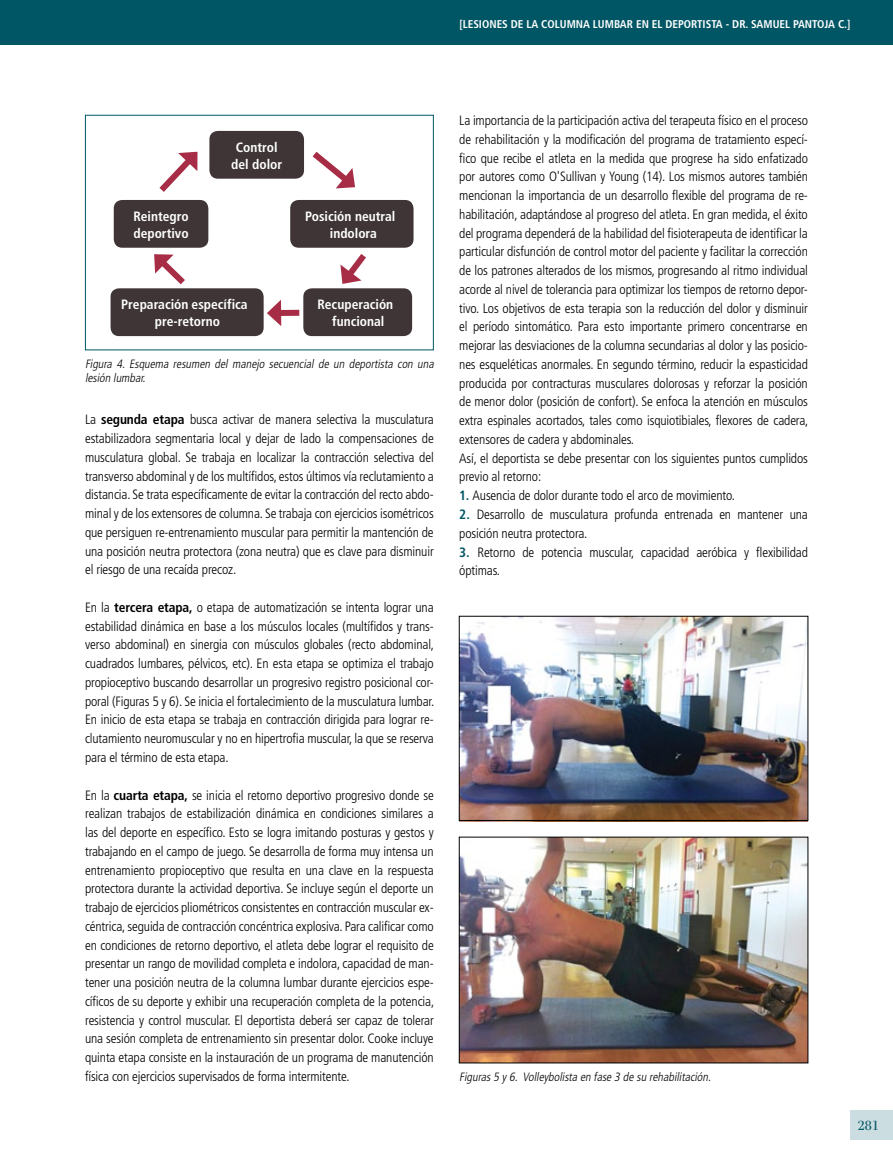
<style>
.page{position:relative;width:893px;height:1170px;background:#fff}
.page>*{position:absolute;margin:0;border:0;box-sizing:border-box;transform-origin:0 0}
.t1{font:19.5px "Filosofia Grand Caps";color:#005664;scale:1.1 1}
.t2{font:300 condensed 13.5px/18.8px "Frutiger";letter-spacing:-.01em;color:#000;text-align:justify}
.t3{font:700 condensed 13.5px/16.5px "Frutiger";color:#fff;text-align:center}
.t4{font:italic 300 condensed 12px/14.4px "Frutiger";color:#000}
.t5{font:700 condensed 11.25px "Frutiger";color:#fff}
.s1{font-weight:700}
.s2{font-weight:700;color:#005664}
</style>
<div class="page">
<div style="left:850px;top:1110px;width:43px;height:30px;background:#cbdde0"></div>
<div style="left:85px;top:115px;width:349px;height:235px;border:1px solid #005664"></div>
<div style="left:209px;top:131px;width:95px;height:48px;background:#3f3536;border-radius:9px"></div>
<div style="left:290px;top:200px;width:124px;height:48px;background:#3f3536;border-radius:9px"></div>
<div style="left:303px;top:288px;width:109px;height:48px;background:#3f3536;border-radius:9px"></div>
<div style="left:111px;top:288px;width:153px;height:48px;background:#3f3536;border-radius:9px"></div>
<div style="left:114px;top:200px;width:94px;height:48px;background:#3f3536;border-radius:9px"></div>
<svg style="left:312px;top:151px;width:43px;height:38px"></svg>
<svg style="left:152px;top:254px;width:39px;height:35px"></svg>
<svg style="left:159px;top:151px;width:39px;height:41px"></svg>
<svg style="left:339px;top:247px;width:33px;height:37px"></svg>
<div style="left:276px;top:310px;width:23px;height:6px;background:#a72d46"></div>
<svg style="left:267px;top:300px;width:14px;height:26px"></svg>
<img style="left:459px;top:617px;width:349px;height:204px">
<div style="left:459px;top:615px;width:349px;height:205px;border:1px solid #000"></div>
<img style="left:461px;top:838px;width:345px;height:223px">
<div style="left:0;top:0;width:893px;height:44px;background:#005664"></div>
<p class="t5" style="left:459px;top:17px;width:15px">[Lesiones</p>
<p class="t5" style="left:511px;top:17px;width:39px">delacolumna</p>
<p class="t5" style="left:593px;top:17px;width:8px">lumbar</p>
<p class="t5" style="left:636px;top:17px;width:37px">eneldeportista</p>
<p class="t5" style="left:726px;top:17px;width:39px">- Dr. Samuel</p>
<p class="t5" style="left:793px;top:17px;width:13px">Panto</p>
<p class="t5" style="left:824px;top:17px;width:27px">ja C.]</p>
<p class="t3" style="left:133px;top:208px;width:57px;text-align:left">Reintegro deportivo</p>
<p class="t3" style="left:231px;top:139px;width:53px">Control del dolor</p>
<p class="t3" style="left:121px;top:296px;width:128px">Preparación específica pre-retorno</p>
<p class="t3" style="left:305px;top:208px;width:92px">Posición neutral indolora</p>
<p class="t3" style="left:317px;top:296px;width:77px">Recuperación funcional</p>
<p class="t4" style="left:85px;top:356px;width:353px">Figura 4. Esquema resumen del manejo secuencial de un deportista con una lesión lumbar.</p>
<p class="t2" style="left:85px;top:410px;width:350px">La <span class="s1">segunda etapa</span> busca activar de manera selectiva la musculatura estabilizadora segmentaria local y dejar de lado la compensaciones de musculatura global. Se trabaja en localizar la contracción selectiva del transverso abdominal y de los multífidos, estos últimos vía reclutamiento a distancia. Se trata específicamente de evitar la contracción del recto abdo&shy;minal y de los extensores de columna. Se trabaja con ejercicios isométricos que persiguen re-entrenamiento muscular para permitir la mantención de una posición neutra protectora (zona neutra) que es clave para disminuir el riesgo de una recaída precoz.</p>
<p class="t2" style="left:85px;top:598px;width:351px">En la <span class="s1">tercera etapa,</span> o etapa de automatización se intenta lograr una estabilidad dinámica en base a los músculos locales (multífidos y trans&shy;verso abdominal) en sinergia con músculos globales (recto abdominal, cuadrados lumbares, pélvicos, etc). En esta etapa se optimiza el trabajo propioceptivo buscando desarrollar un progresivo registro posicional cor&shy;poral (Figuras 5 y 6). Se inicia el fortalecimiento de la musculatura lumbar.<br>En inicio de esta etapa se trabaja en contracción dirigida para lograr re&shy;clutamiento neuromuscular y no en hipertrofia muscular, la que se reserva para el término de esta etapa.</p>
<p class="t2" style="left:85px;top:785px;width:351px">En la <span class="s1">cuarta etapa,</span> se inicia el retorno deportivo progresivo donde se realizan trabajos de estabilización dinámica en condiciones similares a las del deporte en específico. Esto se logra imitando posturas y gestos y trabajando en el campo de juego. Se desarrolla de forma muy intensa un entrenamiento propioceptivo que resulta en una clave en la respuesta protectora durante la actividad deportiva. Se incluye según el deporte un trabajo de ejercicios pliométricos consistentes en contracción muscular ex&shy;céntrica, seguida de contracción concéntrica explosiva. Para calificar como en condiciones de retorno deportivo, el atleta debe lograr el requisito de presentar un rango de movilidad completa e indolora, capacidad de man&shy;tener una posición neutra de la columna lumbar durante ejercicios espe&shy;cíficos de su deporte y exhibir una recuperación completa de la potencia, resistencia y control muscular. El deportista deberá ser capaz de tolerar una sesión completa de entrenamiento sin presentar dolor. Cooke incluye quinta etapa consiste en la instauración de un programa de manutención física con ejercicios supervisados de forma intermitente.</p>
<p class="t2" style="left:459px;top:111px;width:351px;text-align:left">La importancia de la participación activa del terapeuta físico en el proceso de rehabilitación y la modificación del programa de tratamiento especí&shy;fico que recibe el atleta en la medida que progrese ha sido enfatizado por autores como O'Sullivan y Young (14). Los mismos autores también mencionan la importancia de un desarrollo flexible del programa de re&shy;habilitación, adaptándose al progreso del atleta. En gran medida, el éxito del programa dependerá de la habilidad del fisioterapeuta de identificar la particular disfunción de control motor del paciente y facilitar la corrección de los patrones alterados de los mismos, progresando al ritmo individual acorde al nivel de tolerancia para optimizar los tiempos de retorno depor&shy;tivo. Los objetivos de esta terapia son la reducción del dolor y disminuir el período sintomático. Para esto importante primero concentrarse en mejorar las desviaciones de la columna secundarias al dolor y las posicio&shy;nes esqueléticas anormales. En segundo término, reducir la espasticidad producida por contracturas musculares dolorosas y reforzar la posición de menor dolor (posición de confort). Se enfoca la atención en músculos extra espinales acortados, tales como isquiotibiales, flexores de cadera, extensores de cadera y abdominales.<br>Así, el deportista se debe presentar con los siguientes puntos cumplidos previo al retorno:</p>
<p class="t2" style="left:459px;top:486px;width:277px"><span class="s2">1.</span> Ausencia de dolor durante todo el arco de movimiento.</p>
<p class="t2" style="left:459px;top:505px;width:350px"><span class="s2">2.</span> Desarrollo de musculatura profunda entrenada en mantener una posición neutra protectora.</p>
<p class="t2" style="left:459px;top:542px;width:350px"><span class="s2">3.</span> Retorno de potencia muscular, capacidad aeróbica y flexibilidad óptimas.</p>
<p class="t4" style="left:459px;top:1070px;width:256px">Figuras5 y6. Volleybolista en fase 3 de su rehabilitación.</p>
<h1 class="t1" style="left:857px;top:1113px;width:22px">281</h1>
</div>
